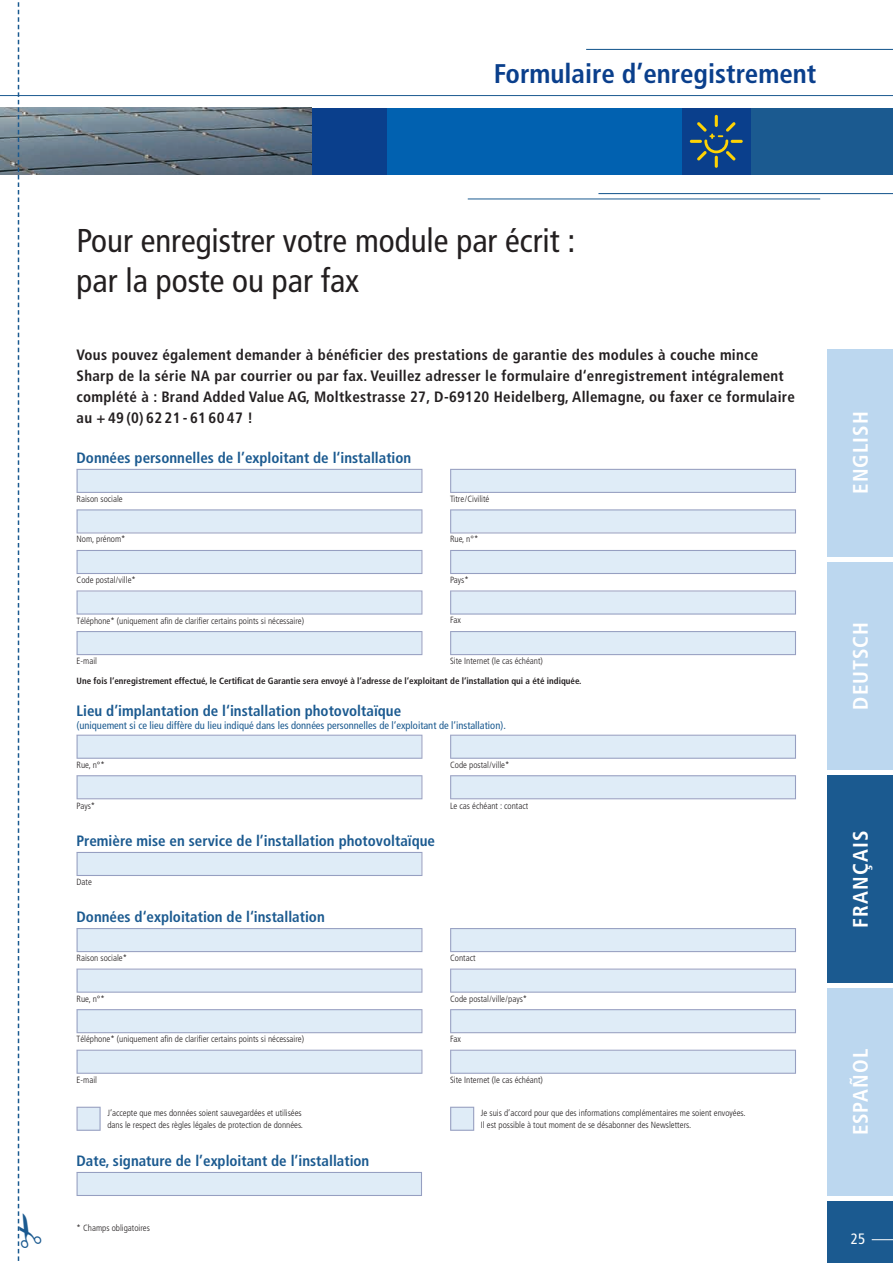
<style>
.page{position:relative;width:893px;height:1263px;background:#fff}
.page>*{position:absolute;margin:0;border:0;box-sizing:border-box;transform-origin:0 0}
.t1{font:condensed 33px/39.6px "Frutiger";color:#231f20}
.t2{font:700 condensed 27px "Frutiger";color:#0a3f8c}
.t3{font:700 condensed 21px "Frutiger";letter-spacing:.05em;color:#fff}
.t4{font:700 condensed 15px/21px "Frutiger";letter-spacing:.02em;color:#231f20}
.t5{font:700 condensed 15px "Frutiger";color:#1b5a90}
.t6{font:condensed 15px "Frutiger";color:#fff}
.t7{font:condensed 10.5px "Frutiger";color:#1b5a90}
.t8{font:300 condensed 9px/12px "Frutiger";color:#231f20}
.t9{font:700 condensed 9px "Frutiger";color:#231f20}
</style>
<div class="page">
<div style="left:0;top:108px;width:389px;height:67px;background:#0a3f8c"></div>
<div style="left:387px;top:108px;width:329px;height:67px;background:#0161b0"></div>
<div style="left:740px;top:108px;width:153px;height:67px;background:#1b5a90"></div>
<img style="left:0;top:108px;width:311px;height:67px">
<svg style="left:77px;top:928px;width:345px;height:24px;background:#d8e5f2"></svg>
<svg style="left:77px;top:968px;width:345px;height:25px;background:#d9e5f2"></svg>
<svg style="left:77px;top:1009px;width:345px;height:24px;background:#d9e5f2"></svg>
<svg style="left:77px;top:1050px;width:345px;height:24px;background:#d9e6f2"></svg>
<svg style="left:450px;top:928px;width:346px;height:24px;background:#d8e5f2"></svg>
<svg style="left:450px;top:968px;width:346px;height:25px;background:#d9e5f2"></svg>
<svg style="left:450px;top:1009px;width:346px;height:24px;background:#d9e5f2"></svg>
<svg style="left:450px;top:1050px;width:346px;height:24px;background:#d9e6f2"></svg>
<svg style="left:77px;top:852px;width:345px;height:24px;background:#d8e5f2"></svg>
<svg style="left:77px;top:1107px;width:24px;height:24px"></svg>
<svg style="left:450px;top:1107px;width:24px;height:24px"></svg>
<svg style="left:77px;top:1172px;width:345px;height:24px;background:#d8e5f2"></svg>
<svg style="left:77px;top:735px;width:345px;height:24px;background:#d9e6f2"></svg>
<svg style="left:450px;top:735px;width:346px;height:24px;background:#d9e6f2"></svg>
<svg style="left:77px;top:775px;width:345px;height:24px;background:#d9e6f2"></svg>
<svg style="left:450px;top:775px;width:346px;height:24px;background:#d9e5f2"></svg>
<svg style="left:77px;top:469px;width:345px;height:24px;background:#d8e5f2"></svg>
<svg style="left:77px;top:509px;width:345px;height:24px;background:#dae6f3"></svg>
<svg style="left:77px;top:550px;width:345px;height:24px;background:#d8e5f2"></svg>
<svg style="left:77px;top:590px;width:345px;height:25px;background:#dae6f2"></svg>
<svg style="left:77px;top:631px;width:345px;height:24px;background:#d8e5f2"></svg>
<svg style="left:450px;top:469px;width:346px;height:24px;background:#d8e5f2"></svg>
<svg style="left:450px;top:509px;width:346px;height:24px;background:#dae6f3"></svg>
<svg style="left:450px;top:550px;width:346px;height:24px;background:#d8e5f2"></svg>
<svg style="left:450px;top:590px;width:346px;height:25px;background:#d9e5f2"></svg>
<svg style="left:450px;top:631px;width:346px;height:24px;background:#d8e5f2"></svg>
<hr style="left:0;top:95px;width:893px;height:1px;background:#1b5a90">
<div style="left:682px;top:108px;width:68px;height:67px;background:#0a3f8c"></div>
<svg style="left:690px;top:115px;width:53px;height:53px"></svg>
<hr style="left:586px;top:49px;width:307px;height:1px;background:#1b5a90">
<hr style="left:468px;top:199px;width:352px;height:1px;background:#1b5a90">
<hr style="left:598px;top:193px;width:295px;height:1px;background:#1b5a90">
<div style="left:827px;top:1201px;width:66px;height:62px;background:#1b5a90"></div>
<svg style="left:872px;top:1239px;width:21px;height:1px"></svg>
<div style="left:827px;top:562px;width:66px;height:208px;background:#bcd7ef"></div>
<div style="left:827px;top:775px;width:66px;height:208px;background:#1b5a90"></div>
<div style="left:827px;top:988px;width:66px;height:208px;background:#bcd7ef"></div>
<div style="left:827px;top:349px;width:66px;height:207px;background:#bcd7ef"></div>
<svg style="left:14px;top:2px;width:28px;height:1259px"></svg>
<h2 class="t2" style="left:494px;top:58px;width:324px">Formulaire d’enregistrement</h2>
<h1 class="t1" style="left:77px;top:221px;width:500px">Pour enregistrer votre module par écrit : par la poste ou par fax</h1>
<p class="t4" style="left:77px;top:344px;width:720px">Vous pouvez également demander à bénéficier des prestations de garantie des modules à couche mince Sharp de la série na par courrier ou par fax. Veuillez adresser le formulaire d‘enregistrement intégralement complété à : Brand added Value ag, Moltkestrasse 27, D-69120 heidelberg, allemagne, ou faxer ce formulaire au + 49 (0) 62 21 - 61 60 47 !</p>
<h3 class="t5" style="left:77px;top:449px;width:336px">Données personnelles de l’exploitant de l‘installation</h3>
<p class="t8" style="left:77px;top:493px;width:48px">Raison sociale</p>
<p class="t8" style="left:77px;top:533px;width:51px">Nom, prénom*</p>
<p class="t8" style="left:77px;top:574px;width:61px">Code postal / ville*</p>
<p class="t8" style="left:77px;top:614px;width:229px">Téléphone* (uniquement afin de clarifier certains points si nécessaire)</p>
<p class="t8" style="left:77px;top:655px;width:22px">E-mail</p>
<p class="t8" style="left:450px;top:493px;width:41px">Titre / Civilité</p>
<p class="t8" style="left:450px;top:533px;width:30px">Rue, n°*</p>
<p class="t8" style="left:450px;top:574px;width:20px">Pays*</p>
<p class="t8" style="left:450px;top:614px;width:12px">Fax</p>
<p class="t8" style="left:450px;top:655px;width:94px">Site Internet (le cas échéant)</p>
<p class="t9" style="left:77px;top:675px;width:507px">Une fois l‘enregistrement effectué, le Certificat de garantie sera envoyé à l‘adresse de l‘exploitant de l‘installation qui a été indiquée.</p>
<h3 class="t5" style="left:77px;top:701px;width:326px">lieu d’implantation de l‘installation photovoltaïque</h3>
<p class="t7" style="left:77px;top:719px;width:431px">(uniquement si ce lieu diffère du lieu indiqué dans les données personnelles de l‘exploitant de l‘installation).</p>
<p class="t8" style="left:77px;top:759px;width:30px">Rue, n°*</p>
<p class="t8" style="left:77px;top:799px;width:20px">Pays*</p>
<p class="t8" style="left:450px;top:759px;width:61px">Code postal / ville*</p>
<p class="t8" style="left:450px;top:799px;width:80px">Le cas échéant : contact</p>
<h3 class="t5" style="left:77px;top:832px;width:360px">Première mise en service de l’installation photovoltaïque</h3>
<p class="t8" style="left:77px;top:876px;width:17px">Date</p>
<h3 class="t5" style="left:77px;top:908px;width:250px">Données d‘exploitation de l‘installation</h3>
<p class="t8" style="left:77px;top:952px;width:52px">Raison sociale*</p>
<p class="t8" style="left:77px;top:993px;width:30px">Rue, n°*</p>
<p class="t8" style="left:77px;top:1033px;width:229px">Téléphone* (uniquement afin de clarifier certains points si nécessaire)</p>
<p class="t8" style="left:77px;top:1074px;width:22px">E-mail</p>
<p class="t8" style="left:450px;top:952px;width:27px">Contact</p>
<p class="t8" style="left:450px;top:993px;width:79px">Code postal / ville / pays*</p>
<p class="t8" style="left:450px;top:1033px;width:12px">Fax</p>
<p class="t8" style="left:450px;top:1074px;width:94px">Site Internet (le cas échéant)</p>
<p class="t8" style="left:107px;top:1107px;width:197px">J’accepte que mes données soient sauvegardées et utilisées dans le respect des règles légales de protection de données.</p>
<p class="t8" style="left:481px;top:1107px;width:266px">Je suis d’accord pour que des informations complémentaires me soient envoyées.<br>Il est possible à tout moment de se désabonner des Newsletters.</p>
<h3 class="t5" style="left:77px;top:1152px;width:294px">Date, signature de l’exploitant de l’installation</h3>
<p class="t8" style="left:77px;top:1222px;width:75px">* Champs obligatoires</p>
<h3 class="t3" style="left:848px;top:494px;width:84px;rotate:-90deg">EngliSh</h3>
<h3 class="t3" style="left:848px;top:710px;width:89px;rotate:-90deg">DEUTSCh</h3>
<h3 class="t3" style="left:848px;top:927px;width:99px;rotate:-90deg">FRançaiS</h3>
<h3 class="t3" style="left:848px;top:1135px;width:88px;rotate:-90deg">ESPañol</h3>
<h3 class="t6" style="left:851px;top:1230px;width:16px">25</h3>
</div>
